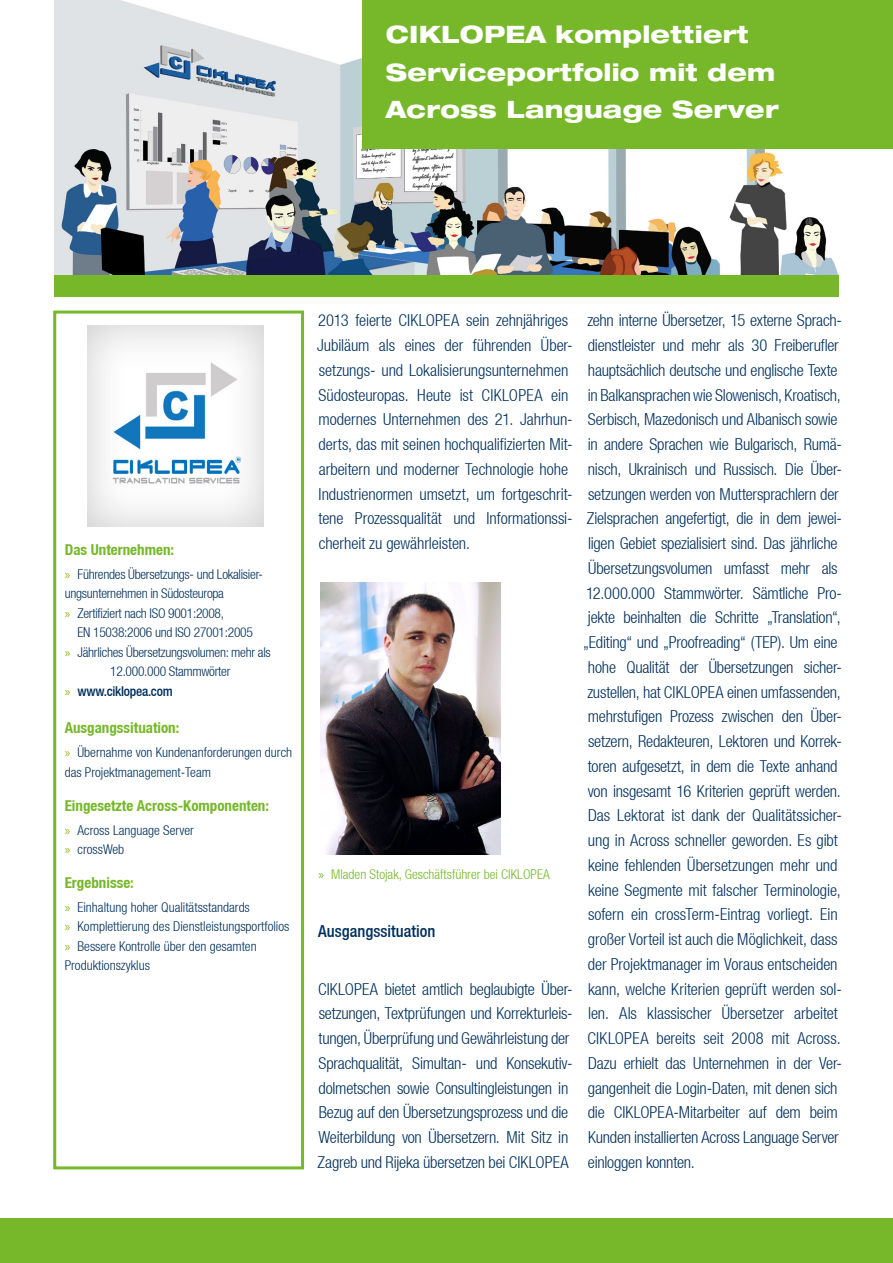
<style>
.page{position:relative;width:893px;height:1263px;background:#fff}
.page>*{position:absolute;margin:0;border:0;box-sizing:border-box;transform-origin:0 0}
.t1{font:800 expanded 24px/37.5px "Helvetica Neue LT Std";letter-spacing:.01em;color:#fff}
.t2{font:300 condensed 16.5px/24.8px "Helvetica Neue LT";letter-spacing:-.01em;color:#00305d}
.t3{font:500 condensed 16.5px "Helvetica Neue LT";letter-spacing:.005em;color:#00305d}
.t4{font:700 condensed 15px "Helvetica Neue LT";color:#76b82a}
.t5{font:300 condensed 13.5px/19.5px "Helvetica Neue LT";color:#00305d}
.t6{font:300 condensed 13.5px/19.5px "Helvetica Neue LT";letter-spacing:-.02em;color:#00305d}
.t7{font:300 condensed 13.5px "Helvetica Neue LT";color:#76b82a}
.t8{font:500 condensed 13.5px "Helvetica Neue LT";letter-spacing:-.02em;color:#00305d}
.s1{font-family:"Myriad Pro";font-weight:400;font-stretch:normal;color:#8fbc13}
.s2{color:#8fbc13}
.s3{font-family:"Myriad Pro";font-weight:400;font-stretch:normal}
</style>
<div class="page">
<div style="left:53px;top:310px;width:251px;height:859px;border:3px solid #76b82a"></div>
<img style="left:54px;top:0;width:785px;height:275px">
<div style="left:362px;top:0;width:531px;height:148px;background:#76b82a"></div>
<div style="left:54px;top:275px;width:785px;height:22px;background:#76b82a"></div>
<div style="left:0;top:1218px;width:893px;height:45px;background:#76b82a"></div>
<img style="left:88px;top:326px;width:175px;height:201px">
<img style="left:321px;top:583px;width:179px;height:271px">
<h1 class="t1" style="left:386px;top:15px;width:394px">CIKLOPEA komplettiert<br>Serviceportfolio mit dem<br>Across Language Server</h1>
<p class="t4" style="left:65px;top:541px;width:111px">Das Unternehmen:</p>
<p class="t6" style="left:65px;top:564px;width:200px"><span class="s1">»</span> Führendes Übersetzungs- und Lokalisier&shy;ungsunternehmen in Südosteuropa<br><span class="s1">»</span> Zertifiziert nach ISO 9001:2008,</p>
<p class="t6" style="left:78px;top:623px;width:177px">EN 15038:2006 und ISO 27001:2005</p>
<p class="t6" style="left:65px;top:642px;width:208px"><span class="s1">»</span> Jährliches Übersetzungsvolumen: mehr als</p>
<p class="t6" style="left:110px;top:662px;width:122px">12.000.000 Stammwörter</p>
<p class="t8" style="left:65px;top:683px;width:109px"><span class="s1">»</span> www.ciklopea.com</p>
<p class="t4" style="left:65px;top:719px;width:116px">Ausgangssituation:</p>
<p class="t5" style="left:65px;top:742px;width:229px"><span class="s1">»</span> Übernahme von Kundenanforderungen durch das Projektmanagement-Team</p>
<p class="t4" style="left:65px;top:796px;width:206px">Eingesetzte Across-Komponenten:</p>
<p class="t5" style="left:65px;top:820px;width:131px"><span class="s1">»</span> Across Language Server <span class="s1">»</span> crossWeb</p>
<p class="t4" style="left:65px;top:874px;width:71px">Ergebnisse<span class="s2">:</span></p>
<p class="t5" style="left:65px;top:897px;width:226px"><span class="s1">»</span> Einhaltung hoher Qualitätsstandards<br><span class="s1">»</span> Komplettierung des Dienstleistungsportfolios <span class="s1">»</span> Bessere Kontrolle über den gesamten Produktionszyklus</p>
<p class="t2" style="left:317px;top:308px;width:257px">2013 feierte CIKLOPEA sein zehnjähriges Jubiläum als eines der führenden Über&shy;setzungs- und Lokalisierungsunternehmen Südosteuropas. Heute ist CIKLOPEA ein modernes Unternehmen des 21. Jahrhun&shy;derts, das mit seinen hochqualifizierten Mit&shy;arbeitern und moderner Technologie hohe Industrienormen umsetzt, um fortgeschrit&shy;tene Prozessqualität und Informationssi&shy;cherheit zu gewährleisten.</p>
<p class="t7" style="left:318px;top:866px;width:233px"><span class="s3">»</span> Mladen Stojak, Geschäftsführer bei CIKLOPEA</p>
<p class="t3" style="left:318px;top:921px;width:119px">Ausgangssituation</p>
<p class="t2" style="left:318px;top:976px;width:257px">CIKLOPEA bietet amtlich beglaubigte Über&shy;setzungen, Textprüfungen und Korrekturleis&shy;tungen, Überprüfung und Gewährleistung der Sprachqualität, Simultan- und Konsekutiv&shy;dolmetschen sowie Consultingleistungen in Bezug auf den Übersetzungsprozess und die Weiterbildung von Übersetzern. Mit Sitz in Zagreb und Rijeka übersetzen bei CIKLOPEA</p>
<p class="t2" style="left:587px;top:308px;width:256px">zehn interne Übersetzer, 15 externe Sprach-</p>
<p class="t2" style="left:588px;top:333px;width:252px">dienstleister und mehr als 30 Freiberufler</p>
<p class="t2" style="left:588px;top:357px;width:251px">hauptsächlich deutsche und englische Texte</p>
<p class="t2" style="left:588px;top:382px;width:254px">in Balkansprachen wie Slowenisch, Kroatisch,</p>
<p class="t2" style="left:588px;top:407px;width:251px">Serbisch, Mazedonisch und Albanisch sowie</p>
<p class="t2" style="left:588px;top:432px;width:256px">in andere Sprachen wie Bulgarisch, Rumä-</p>
<p class="t2" style="left:588px;top:456px;width:256px">nisch, Ukrainisch und Russisch. Die Über-</p>
<p class="t2" style="left:588px;top:481px;width:252px">setzungen werden von Muttersprachlern der</p>
<p class="t2" style="left:587px;top:506px;width:257px">Zielsprachen angefertigt, die in dem jewei-</p>
<p class="t2" style="left:588px;top:531px;width:251px">ligen Gebiet spezialisiert sind. Das jährliche</p>
<p class="t2" style="left:588px;top:555px;width:251px">Übersetzungsvolumen umfasst mehr als</p>
<p class="t2" style="left:586px;top:580px;width:257px">12.000.000 Stammwörter. Sämtliche Pro-</p>
<p class="t2" style="left:588px;top:605px;width:254px">jekte beinhalten die Schritte „Translation“,</p>
<p class="t2" style="left:583px;top:630px;width:256px">„Editing“ und „Proofreading“ (TEP). Um eine</p>
<p class="t2" style="left:588px;top:654px;width:256px">hohe Qualität der Übersetzungen sicher-</p>
<p class="t2" style="left:587px;top:679px;width:255px">zustellen, hat CIKLOPEA einen umfassenden,</p>
<p class="t2" style="left:588px;top:704px;width:256px">mehrstufigen Prozess zwischen den Über-</p>
<p class="t2" style="left:588px;top:729px;width:256px">setzern, Redakteuren, Lektoren und Korrek-</p>
<p class="t2" style="left:588px;top:753px;width:251px">toren aufgesetzt, in dem die Texte anhand</p>
<p class="t2" style="left:588px;top:778px;width:254px">von insgesamt 16 Kriterien geprüft werden.</p>
<p class="t2" style="left:588px;top:803px;width:256px">Das Lektorat ist dank der Qualitätssicher-</p>
<p class="t2" style="left:588px;top:828px;width:251px">ung in Across schneller geworden. Es gibt</p>
<p class="t2" style="left:588px;top:852px;width:251px">keine fehlenden Übersetzungen mehr und</p>
<p class="t2" style="left:588px;top:877px;width:254px">keine Segmente mit falscher Terminologie,</p>
<p class="t2" style="left:588px;top:902px;width:251px">sofern ein crossTerm-Eintrag vorliegt. Ein</p>
<p class="t2" style="left:588px;top:927px;width:251px">großer Vorteil ist auch die Möglichkeit, dass</p>
<p class="t2" style="left:588px;top:951px;width:251px">der Projektmanager im Voraus entscheiden</p>
<p class="t2" style="left:588px;top:976px;width:255px">kann, welche Kriterien geprüft werden sol-</p>
<p class="t2" style="left:588px;top:1001px;width:251px">len. Als klassischer Übersetzer arbeitet</p>
<p class="t2" style="left:587px;top:1026px;width:255px">CIKLOPEA bereits seit 2008 mit Across.</p>
<p class="t2" style="left:588px;top:1050px;width:256px">Dazu erhielt das Unternehmen in der Ver-</p>
<p class="t2" style="left:588px;top:1075px;width:251px">gangenheit die Login-Daten, mit denen sich</p>
<p class="t2" style="left:588px;top:1100px;width:251px">die CIKLOPEA-Mitarbeiter auf dem beim</p>
<p class="t2" style="left:588px;top:1125px;width:252px">Kunden installierten Across Language Server</p>
<p class="t2" style="left:588px;top:1149px;width:108px">einloggen konnten.</p>
</div>
